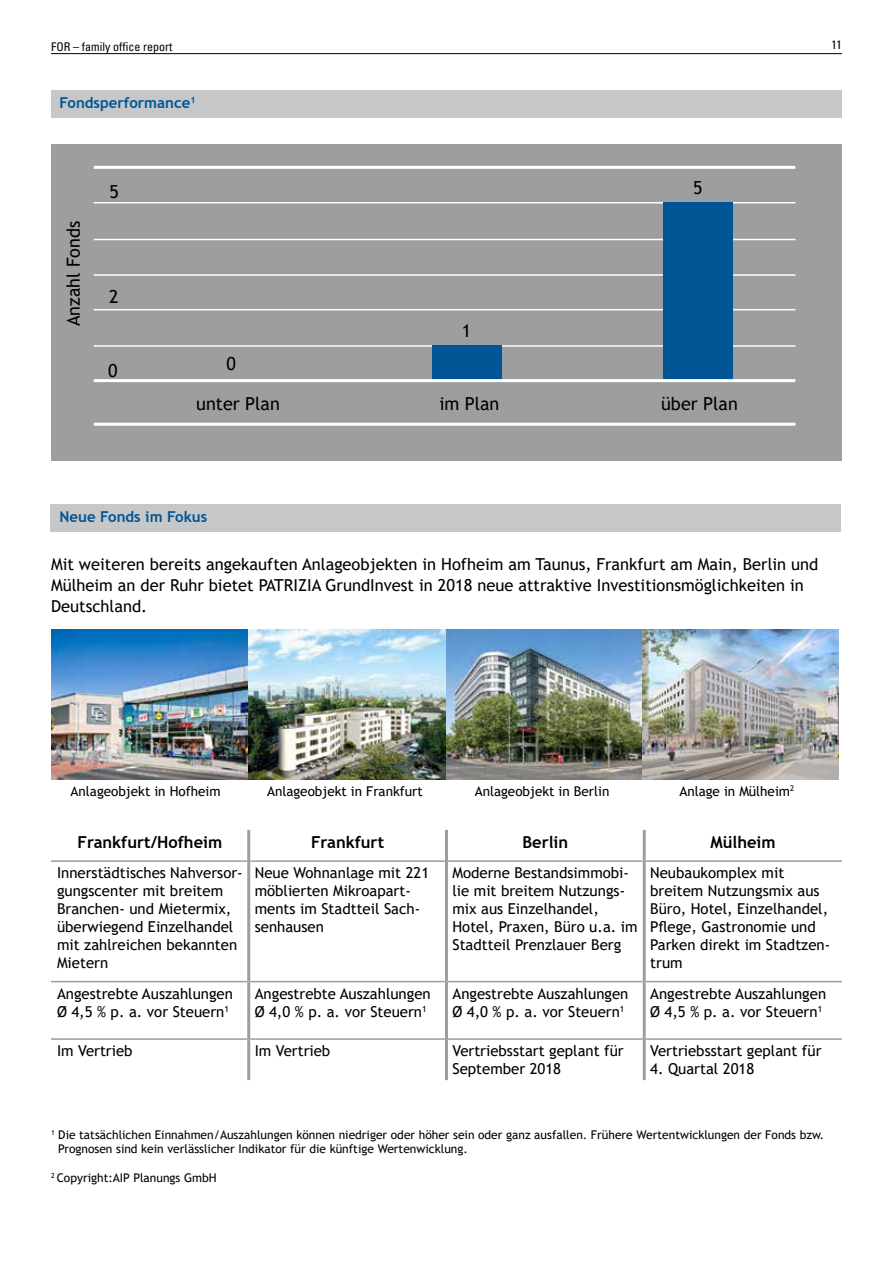
<style>
.page{position:relative;width:893px;height:1263px;background:#fff}
.page>*{position:absolute;margin:0;border:0;box-sizing:border-box;transform-origin:0 0}
.t1{font:18px "Trebuchet MS";color:#000}
.t2{font:16.5px/21px "Trebuchet MS";color:#000}
.t3{font:700 16.5px "Trebuchet MS";color:#000}
.t4{font:15px/18px "Trebuchet MS";color:#000}
.t5{font:700 15px "Trebuchet MS";color:#005595}
.t6{font:13.5px "Trebuchet MS";color:#000}
.t7{font:12px/14.4px "Trebuchet MS";color:#000}
.t8{font:condensed 12px "Univers";color:#000}
</style>
<div class="page">
<hr style="left:51px;top:53px;width:791px;height:1px;background:#000">
<div style="left:51px;top:144px;width:791px;height:316px;background:#9c9e9f"></div>
<div style="left:51px;top:90px;width:791px;height:27px;background:#c6c7c8"></div>
<div style="left:50px;top:504px;width:791px;height:27px;background:#c6c7c8"></div>
<img style="left:51px;top:630px;width:787px;height:150px">
<hr style="left:51px;top:860px;width:196px;height:2px;background:#9c9e9f">
<hr style="left:250px;top:860px;width:195px;height:2px;background:#9c9e9f">
<hr style="left:448px;top:860px;width:195px;height:2px;background:#9c9e9f">
<hr style="left:646px;top:860px;width:196px;height:2px;background:#9c9e9f">
<hr style="left:51px;top:981px;width:196px;height:1px;background:#9c9e9f">
<hr style="left:250px;top:981px;width:195px;height:1px;background:#9c9e9f">
<hr style="left:448px;top:981px;width:195px;height:1px;background:#9c9e9f">
<hr style="left:646px;top:981px;width:196px;height:1px;background:#9c9e9f">
<hr style="left:51px;top:1038px;width:196px;height:2px;background:#9c9e9f">
<hr style="left:250px;top:1038px;width:195px;height:2px;background:#9c9e9f">
<hr style="left:448px;top:1038px;width:195px;height:2px;background:#9c9e9f">
<hr style="left:646px;top:1038px;width:196px;height:2px;background:#9c9e9f">
<hr style="left:247px;top:830px;width:3px;height:31px;background:#9c9e9f">
<hr style="left:445px;top:830px;width:3px;height:31px;background:#9c9e9f">
<hr style="left:643px;top:830px;width:3px;height:31px;background:#9c9e9f">
<hr style="left:247px;top:861px;width:3px;height:120px;background:#9c9e9f">
<hr style="left:445px;top:861px;width:3px;height:120px;background:#9c9e9f">
<hr style="left:643px;top:861px;width:3px;height:120px;background:#9c9e9f">
<hr style="left:247px;top:981px;width:3px;height:58px;background:#9c9e9f">
<hr style="left:445px;top:981px;width:3px;height:58px;background:#9c9e9f">
<hr style="left:643px;top:981px;width:3px;height:58px;background:#9c9e9f">
<hr style="left:247px;top:1039px;width:3px;height:41px;background:#9c9e9f">
<hr style="left:445px;top:1039px;width:3px;height:41px;background:#9c9e9f">
<hr style="left:643px;top:1039px;width:3px;height:41px;background:#9c9e9f">
<hr style="left:94px;top:423px;width:701px;height:3px;background:#fff">
<hr style="left:94px;top:166px;width:701px;height:3px;background:#fff">
<hr style="left:94px;top:345px;width:701px;height:2px;background:#fff">
<hr style="left:94px;top:309px;width:701px;height:1px;background:#fff">
<hr style="left:94px;top:274px;width:701px;height:2px;background:#fff">
<hr style="left:94px;top:239px;width:701px;height:1px;background:#fff">
<hr style="left:94px;top:202px;width:701px;height:1px;background:#fff">
<div style="left:432px;top:345px;width:70px;height:37px;background:#005595"></div>
<div style="left:663px;top:202px;width:70px;height:180px;background:#005595"></div>
<hr style="left:94px;top:379px;width:701px;height:3px;background:#fff">
<p class="t8" style="left:51px;top:39px;width:123px">FOR – family office report</p>
<p class="t8" style="left:831px;top:37px;width:12px">11</p>
<p class="t5" style="left:60px;top:94px;width:137px">Fondsperformance<sup>1</sup></p>
<p class="t1" style="left:62px;top:326px;width:107px;rotate:-90deg">Anzahl Fonds</p>
<p class="t1" style="left:109px;top:180px;width:11px">5</p>
<p class="t1" style="left:693px;top:177px;width:11px">5</p>
<p class="t1" style="left:109px;top:286px;width:11px">2</p>
<p class="t1" style="left:108px;top:359px;width:11px">0</p>
<p class="t1" style="left:226px;top:353px;width:11px">0</p>
<p class="t1" style="left:462px;top:319px;width:11px">1</p>
<p class="t1" style="left:196px;top:392px;width:85px">unter Plan</p>
<p class="t1" style="left:439px;top:392px;width:62px">im Plan</p>
<p class="t1" style="left:661px;top:392px;width:78px">über Plan</p>
<p class="t5" style="left:60px;top:508px;width:149px">Neue Fonds im Fokus</p>
<p class="t2" style="left:51px;top:554px;width:769px">Mit weiteren bereits angekauften Anlageobjekten in Hofheim am Taunus, Frankfurt am Main, Berlin und<br>Mülheim an der Ruhr bietet PATRIZIA GrundInvest in 2018 neue attraktive Investitionsmöglichkeiten in<br>Deutschland.</p>
<p class="t6" style="left:71px;top:782px;width:151px">Anlageobjekt in Hofheim</p>
<p class="t6" style="left:267px;top:782px;width:157px">Anlageobjekt in Frankfurt</p>
<p class="t6" style="left:475px;top:782px;width:136px">Anlageobjekt in Berlin</p>
<p class="t6" style="left:679px;top:782px;width:116px">Anlage in Mülheim<sup>2</sup></p>
<p class="t3" style="left:78px;top:832px;width:146px">Frankfurt/Hofheim</p>
<p class="t3" style="left:311px;top:832px;width:75px">Frankfurt</p>
<p class="t3" style="left:522px;top:832px;width:47px">Berlin</p>
<p class="t3" style="left:710px;top:832px;width:67px">Mülheim</p>
<p class="t4" style="left:57px;top:864px;width:187px">Innerstädtisches Nahversor&shy;gungscenter mit breitem<br>Branchen- und Mietermix, überwiegend Einzelhandel mit zahlreichen bekannten<br>Mietern</p>
<p class="t4" style="left:255px;top:864px;width:176px">Neue Wohnanlage mit 221 möblierten Mikroapart&shy;ments im Stadtteil Sach&shy;senhausen</p>
<p class="t4" style="left:452px;top:864px;width:187px">Moderne Bestandsimmobi&shy;lie mit breitem Nutzungs&shy;mix aus Einzelhandel,<br>Hotel, Praxen, Büro u.a. im<br>Stadtteil Prenzlauer Berg</p>
<p class="t4" style="left:650px;top:864px;width:182px">Neubaukomplex mit breitem Nutzungsmix aus<br>Büro, Hotel, Einzelhandel,<br>Pflege, Gastronomie und<br>Parken direkt im Stadtzen&shy;trum</p>
<p class="t4" style="left:57px;top:984px;width:177px">Angestrebte Auszahlungen<br>Ø 4,5 % p. a. vor Steuern<sup>1</sup></p>
<p class="t4" style="left:255px;top:984px;width:177px">Angestrebte Auszahlungen<br>Ø 4,0 % p. a. vor Steuern<sup>1</sup></p>
<p class="t4" style="left:452px;top:984px;width:177px">Angestrebte Auszahlungen<br>Ø 4,0 % p. a. vor Steuern<sup>1</sup></p>
<p class="t4" style="left:650px;top:984px;width:177px">Angestrebte Auszahlungen<br>Ø 4,5 % p. a. vor Steuern<sup>1</sup></p>
<p class="t4" style="left:57px;top:1042px;width:77px">Im Vertrieb</p>
<p class="t4" style="left:255px;top:1042px;width:77px">Im Vertrieb</p>
<p class="t4" style="left:452px;top:1042px;width:173px">Vertriebsstart geplant für<br>September 2018</p>
<p class="t4" style="left:650px;top:1042px;width:173px">Vertriebsstart geplant für</p>
<p class="t4" style="left:650px;top:1060px;width:106px">4. Quartal 2018</p>
<p class="t7" style="left:58px;top:1127px;width:767px;text-indent:-7px"><sup>1</sup> Die tatsächlichen Einnahmen/Auszahlungen können niedriger oder höher sein oder ganz ausfallen. Frühere Wertentwicklungen der Fonds bzw.<br>Prognosen sind kein verlässlicher Indikator für die künftige Wertenwicklung.</p>
<p class="t7" style="left:51px;top:1170px;width:167px"><sup>2</sup> Copyright:AIP Planungs GmbH</p>
</div>
